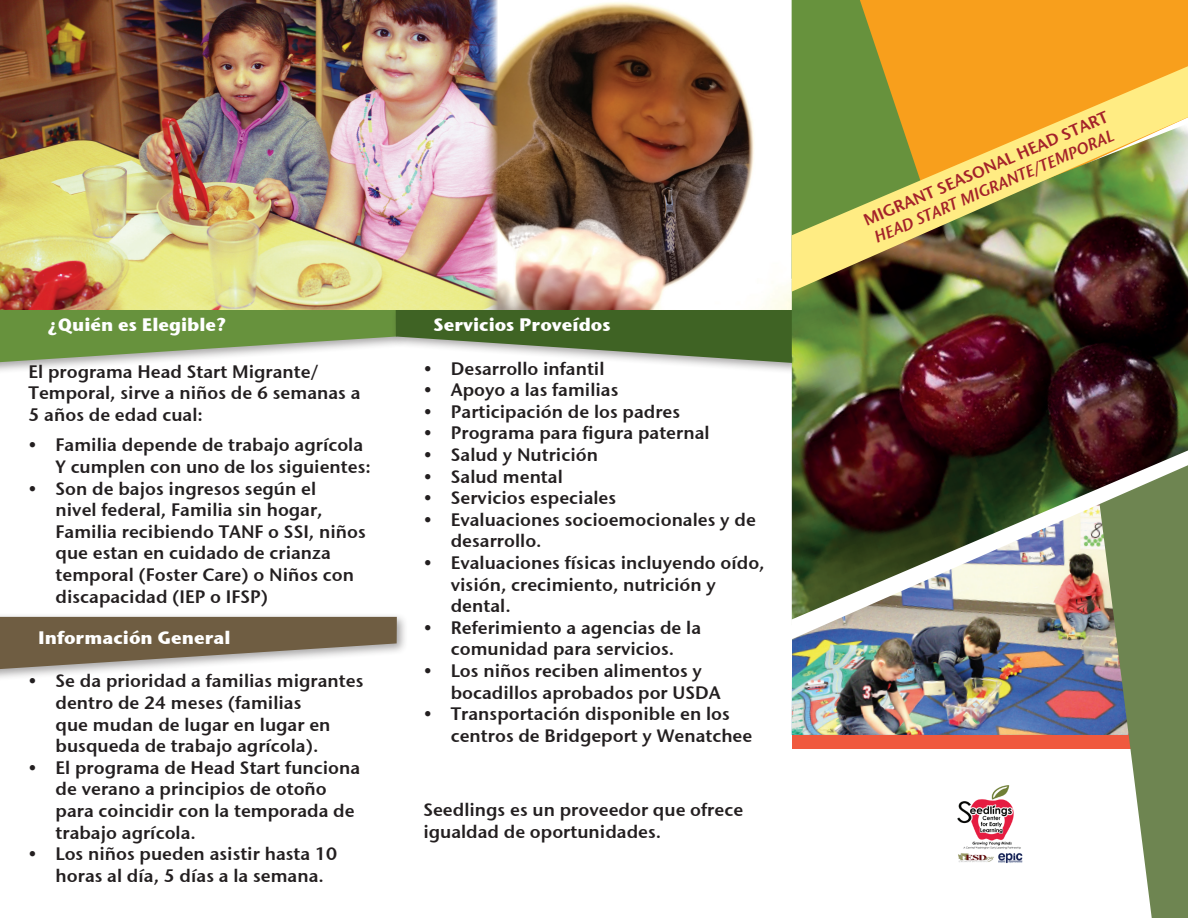
<style>
.page{position:relative;width:1188px;height:918px;background:#fff}
.page>*{position:absolute;margin:0;border:0;box-sizing:border-box;transform-origin:0 0}
.t1{font:18px/21.6px "Stone Sans Sem ITCTT Semi";color:#231f20}
.t2{font:700 18px "Stone Sans ITC";color:#fff}
.t3{font:16.5px "Stone Sans Sem ITCTT Semi Ita";color:#a4222a}
.t4{font:16.5px "Stone Sans Sem ITCTT Semi";color:#a4222a}
</style>
<div class="page">
<div style="left:0;top:306px;width:409px;height:69px;background:#231f20;opacity:.4"></div>
<div style="left:391px;top:306px;width:413px;height:69px;background:#231f20;opacity:.4"></div>
<svg style="left:0;top:310px;width:792px;height:53px;background:#78955e"></svg>
<div style="left:0;top:612px;width:409px;height:70px;background:#231f20;opacity:.4"></div>
<svg style="left:0;top:617px;width:397px;height:52px;background:#8b7e69"></svg>
<img style="left:0;top:0;width:482px;height:310px">
<img style="left:482px;top:0;width:310px;height:310px">
<div style="left:933px;top:0;width:255px;height:66px;background:#f89f1c"></div>
<img style="left:792px;top:639px;width:306px;height:96px">
<div style="left:792px;top:735px;width:345px;height:14px;background:#f0593e"></div>
<svg style="left:792px;top:0;width:141px;height:66px;background:#a6972e"></svg>
<svg style="left:1098px;top:639px;width:90px;height:279px"></svg>
<img style="left:792px;top:292px;width:396px;height:158px">
<img style="left:792px;top:66px;width:396px;height:226px">
<img style="left:791px;top:450px;width:397px;height:189px">
<img style="left:957px;top:785px;width:66px;height:78px">
<p class="t2" style="left:48px;top:309px;width:180px">¿Quién es Elegible?</p>
<p class="t1" style="left:29px;top:359px;width:334px">El programa Head Start Migrante/<br>Temporal, sirve a niños de 6 semanas a<br>5 años de edad cual:</p>
<p class="t1" style="left:56px;top:433px;width:317px;text-indent:-27px">• Familia depende de trabajo agrícola<br>Y cumplen con uno de los siguientes:</p>
<p class="t1" style="left:56px;top:476px;width:312px;text-indent:-27px">• Son de bajos ingresos según el<br>nivel federal, Familia sin hogar,<br>Familia recibiendo TANF o SSI, niños que estan en cuidado de crianza temporal (Foster Care) o Niños con discapacidad (IEP o IFSP)</p>
<p class="t2" style="left:38px;top:622px;width:194px">Información General</p>
<p class="t1" style="left:56px;top:669px;width:309px;text-indent:-27px">• Se da prioridad a familias migrantes dentro de 24 meses (familias<br>que mudan de lugar en lugar en busqueda de trabajo agrícola).</p>
<p class="t1" style="left:56px;top:755px;width:306px;text-indent:-27px">• El programa de Head Start funciona de verano a principios de otoño para coincidir con la temporada de trabajo agrícola.</p>
<p class="t1" style="left:56px;top:842px;width:283px;text-indent:-27px">• Los niños pueden asistir hasta 10 horas al día, 5 días a la semana.</p>
<p class="t2" style="left:433px;top:309px;width:179px">Servicios Proveídos</p>
<p class="t1" style="left:424px;top:356px;width:182px">• Desarrollo infantil</p>
<p class="t1" style="left:424px;top:378px;width:196px">• Apoyo a las familias</p>
<p class="t1" style="left:424px;top:399px;width:258px">• Participación de los padres</p>
<p class="t1" style="left:424px;top:421px;width:287px">• Programa para figura paternal</p>
<p class="t1" style="left:424px;top:443px;width:176px">• Salud y Nutrición</p>
<p class="t1" style="left:424px;top:464px;width:140px">• Salud mental</p>
<p class="t1" style="left:424px;top:486px;width:194px">• Servicios especiales</p>
<p class="t1" style="left:451px;top:507px;width:307px;text-indent:-27px">• Evaluaciones socioemocionales y de desarrollo.</p>
<p class="t1" style="left:451px;top:551px;width:315px;text-indent:-27px">• Evaluaciones físicas incluyendo oído, visión, crecimiento, nutrición y dental.</p>
<p class="t1" style="left:424px;top:615px;width:279px;text-align:center">• Referimiento a agencias de la comunidad para servicios.</p>
<p class="t1" style="left:451px;top:659px;width:271px;text-indent:-27px">• Los niños reciben alimentos y bocadillos aprobados por USDA</p>
<p class="t1" style="left:451px;top:702px;width:303px;text-indent:-27px">• Transportación disponible en los centros de Bridgeport y Wenatchee</p>
<p class="t1" style="left:423px;top:798px;width:321px">Seedlings es un proveedor que ofrece igualdad de oportunidades.</p>
<p class="t4" style="left:859px;top:207px;width:266px;rotate:-23deg">MIGRANT SEASONAL HEAD START</p>
<p class="t3" style="left:869px;top:225px;width:261px;rotate:-23deg">HEAD START MIGRANTE/TEMPORAL</p>
</div>
